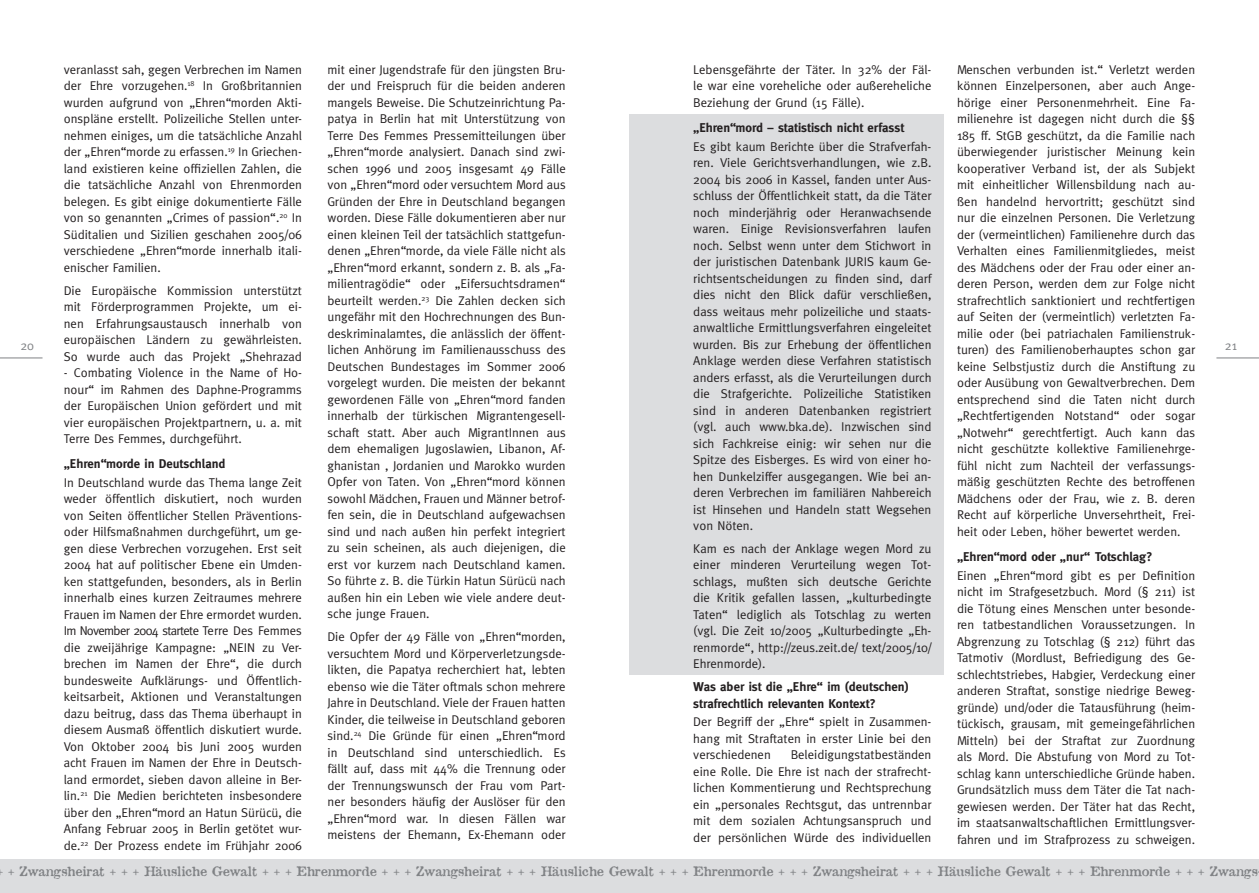
<style>
.page{position:relative;width:1259px;height:893px;background:#fff}
.page>*{position:absolute;margin:0;border:0;box-sizing:border-box;transform-origin:0 0}
.t1{font:12.75px/16.5px "Meta";color:#231f20;text-align:justify}
.t2{font:700 12.75px/16.5px "Meta";color:#231f20}
.t3{font:12.75px "Attic Antique";color:#808285}
.t4{font:12.75px "Meta";color:#808285}
</style>
<div class="page">
<hr style="left:0;top:358px;width:43px;height:1px;background:#808285">
<div style="left:0;top:859px;width:629px;height:34px;background:#dcdddf"></div>
<hr style="left:1216px;top:358px;width:43px;height:1px;background:#808285">
<div style="left:629px;top:859px;width:630px;height:34px;background:#dcdddf"></div>
<div style="left:629px;top:115px;width:315px;height:560px;background:#dcdddf"></div>
<p class="t4" style="left:20px;top:338px;width:15px">20</p>
<p class="t1" style="left:64px;top:61px;width:240px">veranlasst sah, gegen Verbrechen im Namen der Ehre vorzugehen.<sup>18</sup> In Großbritannien wurden aufgrund von „Ehren“morden Akti&shy;onspläne erstellt. Polizeiliche Stellen unter&shy;nehmen einiges, um die tatsächliche Anzahl der „Ehren“morde zu erfassen.<sup>19</sup> In Griechen&shy;land existieren keine offiziellen Zahlen, die die tatsächliche Anzahl von Ehrenmorden belegen. Es gibt einige dokumentierte Fälle von so genannten „Crimes of passion“.<sup>20</sup> In Süditalien und Sizilien geschahen 2005/06 verschiedene „Ehren“morde innerhalb itali&shy;enischer Familien.</p>
<p class="t1" style="left:64px;top:282px;width:240px">Die Europäische Kommission unterstützt mit Förderprogrammen Projekte, um ei&shy;nen Erfahrungsaustausch innerhalb von europäischen Ländern zu gewährleisten.<br>So wurde auch das Projekt „Shehrazad</p>
<p class="t1" style="left:64px;top:364px;width:240px">- Combating Violence in the Name of Ho&shy;nour“ im Rahmen des Daphne-Programms der Europäischen Union gefördert und mit vier europäischen Projektpartnern, u. a. mit Terre Des Femmes, durchgeführt.</p>
<p class="t2" style="left:64px;top:456px;width:163px">„Ehren“morde in Deutschland</p>
<p class="t1" style="left:64px;top:474px;width:240px">In Deutschland wurde das Thema lange Zeit weder öffentlich diskutiert, noch wurden von Seiten öffentlicher Stellen Präventions&shy;oder Hilfsmaßnahmen durchgeführt, um ge&shy;gen diese Verbrechen vorzugehen. Erst seit 2004 hat auf politischer Ebene ein Umden&shy;ken stattgefunden, besonders, als in Berlin innerhalb eines kurzen Zeitraumes mehrere Frauen im Namen der Ehre ermordet wurden.<br>Im November 2004 startete Terre Des Femmes die zweijährige Kampagne: „NEIN zu Ver&shy;brechen im Namen der Ehre“, die durch bundesweite Aufklärungs- und Öffentlich&shy;keitsarbeit, Aktionen und Veranstaltungen dazu beitrug, dass das Thema überhaupt in diesem Ausmaß öffentlich diskutiert wurde.<br>Von Oktober 2004 bis Juni 2005 wurden acht Frauen im Namen der Ehre in Deutsch&shy;land ermordet, sieben davon alleine in Ber&shy;lin.<sup>21</sup> Die Medien berichteten insbesondere über den „Ehren“mord an Hatun Sürücü, die Anfang Februar 2005 in Berlin getötet wur&shy;de.<sup>22</sup> Der Prozess endete im Frühjahr 2006</p>
<p class="t1" style="left:327px;top:61px;width:240px">mit einer Jugendstrafe für den jüngsten Bru&shy;der und Freispruch für die beiden anderen mangels Beweise. Die Schutzeinrichtung Pa&shy;patya in Berlin hat mit Unterstützung von Terre Des Femmes Pressemitteilungen über „Ehren“morde analysiert. Danach sind zwi&shy;schen 1996 und 2005 insgesamt 49 Fälle von „Ehren“mord oder versuchtem Mord aus Gründen der Ehre in Deutschland begangen worden. Diese Fälle dokumentieren aber nur einen kleinen Teil der tatsächlich stattgefun&shy;denen „Ehren“morde, da viele Fälle nicht als „Ehren“mord erkannt, sondern z. B. als „Fa&shy;milientragödie“ oder „Eifersuchtsdramen“ beurteilt werden.<sup>23</sup> Die Zahlen decken sich ungefähr mit den Hochrechnungen des Bun&shy;deskriminalamtes, die anlässlich der öffent&shy;lichen Anhörung im Familienausschuss des Deutschen Bundestages im Sommer 2006 vorgelegt wurden. Die meisten der bekannt gewordenen Fälle von „Ehren“mord fanden innerhalb der türkischen Migrantengesell&shy;schaft statt. Aber auch MigrantInnen aus dem ehemaligen Jugoslawien, Libanon, Af&shy;ghanistan , Jordanien und Marokko wurden Opfer von Taten. Von „Ehren“mord können sowohl Mädchen, Frauen und Männer betrof&shy;fen sein, die in Deutschland aufgewachsen sind und nach außen hin perfekt integriert zu sein scheinen, als auch diejenigen, die erst vor kurzem nach Deutschland kamen.<br>So führte z. B. die Türkin Hatun Sürücü nach außen hin ein Leben wie viele andere deut&shy;sche junge Frauen.</p>
<p class="t1" style="left:327px;top:628px;width:240px">Die Opfer der 49 Fälle von „Ehren“morden, versuchtem Mord und Körperverletzungsde&shy;likten, die Papatya recherchiert hat, lebten ebenso wie die Täter oftmals schon mehrere Jahre in Deutschland. Viele der Frauen hatten Kinder, die teilweise in Deutschland geboren sind.<sup>24</sup> Die Gründe für einen „Ehren“mord in Deutschland sind unterschiedlich. Es fällt auf, dass mit 44% die Trennung oder der Trennungswunsch der Frau vom Part&shy;ner besonders häufig der Auslöser für den „Ehren“mord war. In diesen Fällen war meistens der Ehemann, Ex-Ehemann oder</p>
<p class="t1" style="left:693px;top:61px;width:240px">Lebensgefährte der Täter. In 32% der Fäl&shy;le war eine voreheliche oder außer-eheliche Beziehung der Grund (15 Fälle).</p>
<p class="t2" style="left:693px;top:119px;width:212px">„Ehren“mord – statistisch nicht erfasst</p>
<p class="t1" style="left:693px;top:138px;width:240px">Es gibt kaum Berichte über die Strafverfah&shy;ren. Viele Gerichtsverhandlungen, wie z.B.<br>2004 bis 2006 in Kassel, fanden unter Aus&shy;schluss der Öffentlichkeit statt, da die Täter noch minderjährig oder Heranwachsende waren. Einige Revisionsverfahren laufen noch. Selbst wenn unter dem Stichwort in der juristischen Datenbank JURIS kaum Ge&shy;richtsentscheidungen zu finden sind, darf dies nicht den Blick dafür verschließen, dass weitaus mehr polizeiliche und staats&shy;anwaltliche Ermittlungsverfahren eingeleitet wurden. Bis zur Erhebung der öffentlichen Anklage werden diese Verfahren statistisch anders erfasst, als die Verurteilungen durch die Strafgerichte. Polizeiliche Statistiken sind in anderen Datenbanken registriert (vgl. auch www.bka.de). Inzwischen sind sich Fachkreise einig: wir sehen nur die Spitze des Eisberges. Es wird von einer ho&shy;hen Dunkelziffer ausgegangen. Wie bei an&shy;deren Verbrechen im familiären Nahbereich ist Hinsehen und Handeln statt Wegsehen von Nöten.</p>
<p class="t1" style="left:693px;top:540px;width:240px">Kam es nach der Anklage wegen Mord zu einer minderen Verurteilung wegen Tot&shy;schlags, mußten sich deutsche Gerichte die Kritik gefallen lassen, „kulturbedingte Taten“ lediglich als Totschlag zu werten (vgl. Die Zeit 10/2005 „Kulturbedingte „Eh&shy;renmorde“, http://zeus.zeit.de/ text/2005/10/ Ehrenmorde).</p>
<p class="t2" style="left:693px;top:679px;width:217px">Was aber ist die „Ehre“ im (deutschen) strafrechtlich relevanten Kontext?</p>
<p class="t1" style="left:693px;top:714px;width:240px">Der Begriff der „Ehre“ spielt in Zusammen&shy;hang mit Straftaten in erster Linie bei den verschiedenen</p>
<p class="t1" style="left:693px;top:747px;width:240px;text-indent:97px">Beleidigungstatbeständen eine Rolle. Die Ehre ist nach der strafrecht&shy;lichen Kommentierung und Rechtsprechung ein „personales Rechtsgut, das untrennbar mit dem sozialen Achtungsanspruch und der persönlichen Würde des individuellen</p>
<p class="t1" style="left:957px;top:61px;width:240px">Menschen verbunden ist.“ Verletzt werden können Einzelpersonen, aber auch Ange&shy;hörige einer Personenmehrheit. Eine Fa&shy;milienehre ist dagegen nicht durch die §§ 185 ff. StGB geschützt, da die Familie nach überwiegender juristischer Meinung kein kooperativer Verband ist, der als Subjekt mit einheitlicher Willensbildung nach au&shy;ßen handelnd hervortritt; geschützt sind nur die einzelnen Personen. Die Verletzung der (vermeintlichen) Familienehre durch das Verhalten eines Familienmitgliedes, meist des Mädchens oder der Frau oder einer an&shy;deren Person, werden dem zur Folge nicht strafrechtlich sanktioniert und rechtfertigen auf Seiten der (vermeintlich) verletzten Fa&shy;milie oder (bei patriachalen Familienstruk&shy;turen) des Familienoberhauptes schon gar keine Selbstjustiz durch die Anstiftung zu oder Ausübung von Gewaltverbrechen. Dem entsprechend sind die Taten nicht durch „Rechtfertigenden Notstand“ oder sogar „Notwehr“ gerechtfertigt. Auch kann das nicht geschützte kollektive Familienehrge&shy;fühl nicht zum Nachteil der verfassungs&shy;mäßig geschützten Rechte des betroffenen Mädchens oder der Frau, wie z. B. deren Recht auf körperliche Unversehrtheit, Frei&shy;heit oder Leben, höher bewertet werden.</p>
<p class="t2" style="left:957px;top:548px;width:197px">„Ehren“mord oder „nur“ Totschlag?</p>
<p class="t1" style="left:957px;top:567px;width:240px">Einen „Ehren“mord gibt es per Definition nicht im Strafgesetzbuch. Mord (§ 211) ist die Tötung eines Menschen unter besonde&shy;ren tatbestandlichen Voraussetzungen. In Abgrenzung zu Totschlag (§ 212) führt das Tatmotiv (Mordlust, Befriedigung des Ge&shy;schlechtstriebes, Habgier, Verdeckung einer anderen Straftat, sonstige niedrige Beweg&shy;gründe) und/oder die Tatausführung (heim&shy;tückisch, grausam, mit gemeingefährlichen Mitteln) bei der Straftat zur Zuordnung als Mord. Die Abstufung von Mord zu Tot&shy;schlag kann unterschiedliche Gründe haben.<br>Grundsätzlich muss dem Täter die Tat nach&shy;gewiesen werden. Der Täter hat das Recht, im staatsanwaltschaftlichen Ermittlungsver&shy;fahren und im Strafprozess zu schweigen.</p>
<p class="t4" style="left:1225px;top:338px;width:13px">21</p>
<p class="t3" style="left:8px;top:863px;width:1251px">+ Zwangsheirat + + + Häusliche Gewalt + + + Ehrenmorde + + + Zwangsheirat + + + Häusliche Gewalt + + + Ehrenmorde + + + Zwangsheirat + + + Häusliche Gewalt + + + Ehrenmorde + + + Zwangs</p>
</div>
